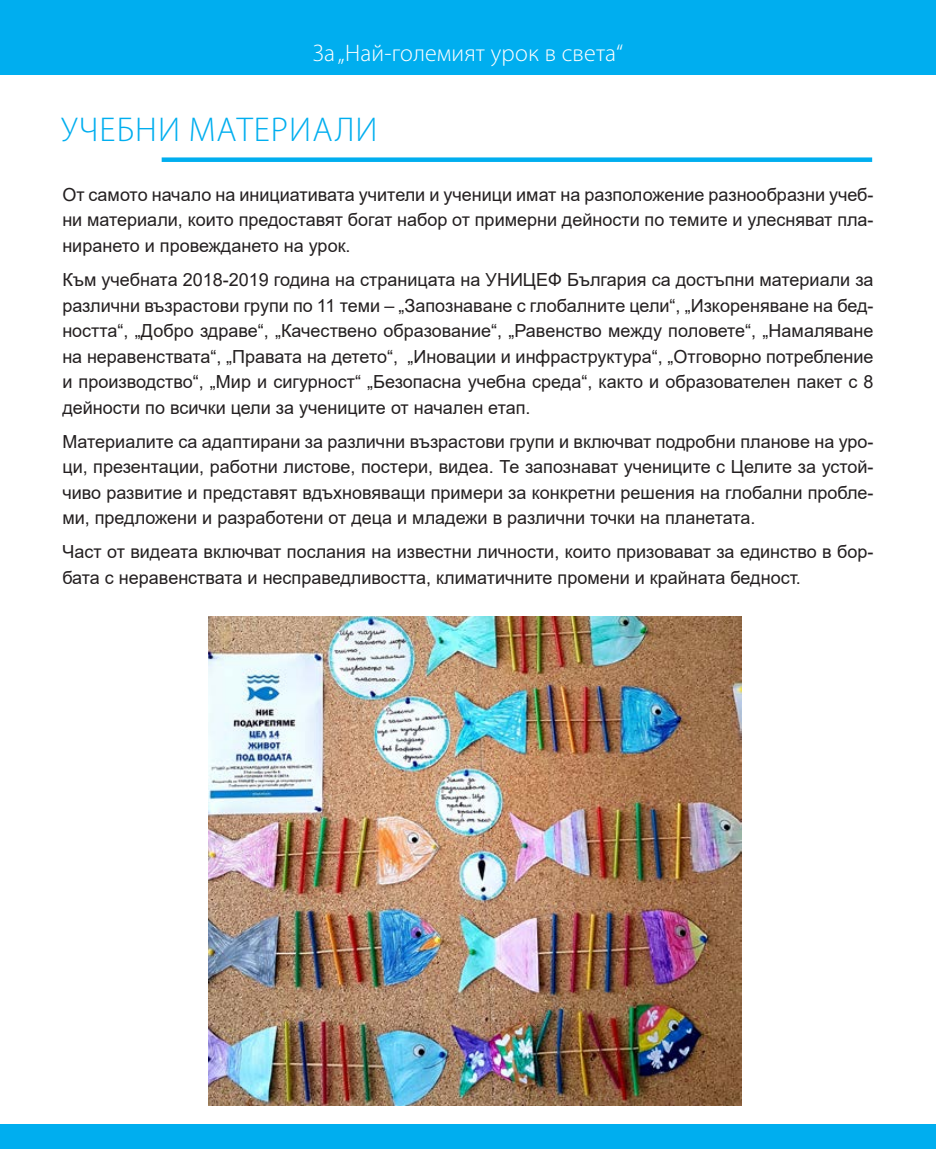
<style>
.page{position:relative;width:936px;height:1149px;background:#fff}
.page>*{position:absolute;margin:0;border:0;box-sizing:border-box;transform-origin:0 0}
.t1{font:300 34.5px "Myriad Pro";letter-spacing:.03em;color:#00aeef}
.t2{font:300 24px "Myriad Pro";letter-spacing:.01em;color:#fff}
.t3{font:18px/25.5px "Arial";color:#231f20;text-align:justify}
</style>
<div class="page">
<div style="left:0;top:0;width:935px;height:74px;background:#00aeef"></div>
<div style="left:0;top:1123px;width:935px;height:25px;background:#00aeef"></div>
<div style="left:162px;top:157px;width:710px;height:5px;background:#00aeef"></div>
<img style="left:208px;top:616px;width:533px;height:489px">
<p class="t2" style="left:313px;top:39px;width:312px">За „Най-големият урок в света“</p>
<p class="t1" style="left:61px;top:110px;width:318px">УЧЕБНИ МАТЕРИАЛИ</p>
<p class="t3" style="left:62px;top:182px;width:812px">От самото начало на инициативата учители и ученици имат на разположение разнообразни учеб&shy;ни материали, които предоставят богат набор от примерни дейности по темите и улесняват пла&shy;нирането и провеждането на урок.</p>
<p class="t3" style="left:62px;top:267px;width:812px">Към учебната 2018-2019 година на страницата на УНИЦЕФ България са достъпни материали за различни възрастови групи по 11 теми – „Запознаване с глобалните цели“, „Изкореняване на бед&shy;ността“, „Добро здраве“, „Качествено образование“, „Равенство между половете“, „Намаляване на неравенствата“, „Правата на детето“, „Иновации и инфраструктура“, „Отговорно потребление и производство“, „Мир и сигурност“ „Безопасна учебна среда“, както и образователен пакет с 8 дейности по всички цели за учениците от начален етап.</p>
<p class="t3" style="left:62px;top:428px;width:812px">Материалите са адаптирани за различни възрастови групи и включват подробни планове на уро&shy;ци, презентации, работни листове, постери, видеа. Те запознават учениците с Целите за устой&shy;чиво развитие и представят вдъхновяващи примери за конкретни решения на глобални пробле&shy;ми, предложени и разработени от деца и младежи в различни точки на планетата.</p>
<p class="t3" style="left:62px;top:539px;width:812px">Част от видеата включват послания на известни личности, които призовават за единство в бор&shy;бата с неравенствата и несправедливостта, климатичните промени и крайната бедност.</p>
</div>
